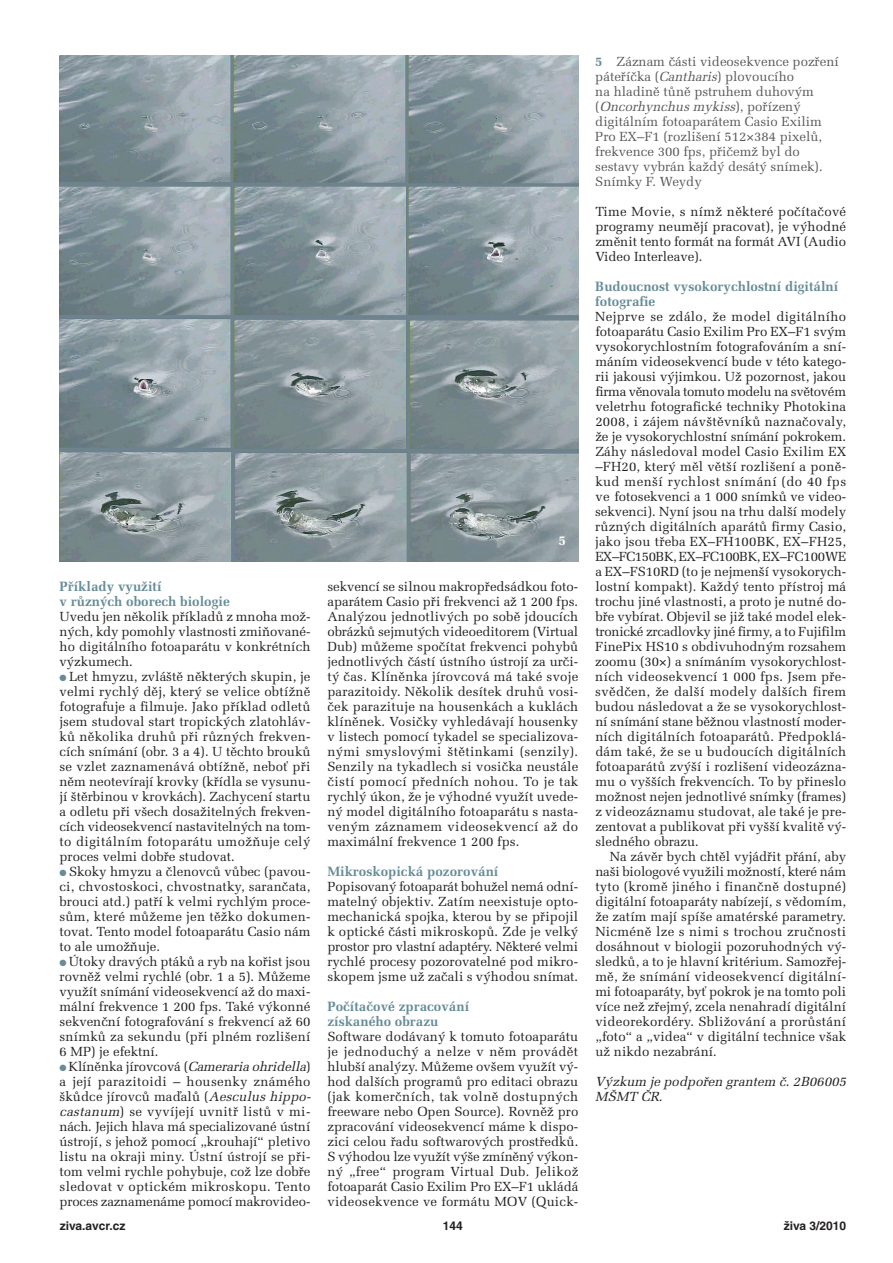
<style>
.page{position:relative;width:893px;height:1263px;background:#fff}
.page>*{position:absolute;margin:0;border:0;box-sizing:border-box;transform-origin:0 0}
.t1{font:700 13.5px/15px "Melior CE";color:#668c98}
.t2{font:700 13.5px "Melior CE";color:#fff}
.t3{font:13.2px/15px "Melior CE";letter-spacing:.005em;color:#231f20;text-align:justify}
.t4{font:13.2px/15px "Melior CE";color:#57585a}
.t5{font:italic 13.2px/15px "Melior CE";color:#231f20}
.t6{font:700 12px "Helvetica CE";color:#231f20}
.s1{color:#668c98}
.s2{font-style:italic}
.s3{font-weight:700;color:#668c98}
</style>
<div class="page">
<img style="left:60px;top:55px;width:518px;height:506px">
<p class="t1" style="left:60px;top:581px;width:172px">Příklady využití<br>v různých oborech biologie</p>
<p class="t3" style="left:60px;top:611px;width:252px">Uvedu jen několik příkladů z mnoha mož&shy;ných, kdy pomohly vlastnosti zmiňované&shy;ho digitálního fotoaparátu v konkrétních výzkumech.</p>
<p class="t3" style="left:60px;top:671px;width:252px"><span class="s1">●</span> Let hmyzu, zvláště některých skupin, je velmi rychlý děj, který se velice obtížně fotografuje a filmuje. Jako příklad odletů jsem studoval start tropických zlatohláv&shy;ků několika druhů při různých frekven&shy;cích snímání (obr. 3 a 4). U těchto brouků se vzlet zaznamenává obtížně, neboť při něm neotevírají krovky (křídla se vysunu&shy;jí štěrbinou v krovkách). Zachycení startu a odletu při všech dosažitelných frekven&shy;cích videosekvencí nastavitelných na tom&shy;to digitálním fotoparátu umožňuje celý proces velmi dobře studovat.</p>
<p class="t3" style="left:60px;top:866px;width:252px"><span class="s1">●</span> Skoky hmyzu a členovců vůbec (pavou&shy;ci, chvostoskoci, chvostnatky, sarančata, brouci atd.) patří k velmi rychlým proce&shy;sům, které můžeme jen těžko dokumen&shy;tovat. Tento model fotoaparátu Casio nám to ale umožňuje.</p>
<p class="t3" style="left:60px;top:956px;width:252px"><span class="s1">●</span> Útoky dravých ptáků a ryb na kořist jsou rovněž velmi rychlé (obr. 1 a 5). Můžeme využít snímání videosekvencí až do maxi&shy;mální frekvence 1 200 fps. Také výkonné sekvenční fotografování s frekvencí až 60 snímků za sekundu (při plném rozlišení 6 MP) je efektní.</p>
<p class="t3" style="left:60px;top:1061px;width:255px;text-align:left"><span class="s1">●</span> Klíněnka jírovcová (<span class="s2">Camerariaohridella</span>) a její parazitoidi – housenky známého škůdce jírovců maďalů (<span class="s2">Aesculushippo&shy;castanum</span>) se vyvíjejí uvnitř listů v mi&shy;nách. Jejich hlava má specializované ústní ústrojí, s jehož pomocí „krouhají“ pletivo listu na okraji miny. Ústní ústrojí se při&shy;tom velmi rychle pohybuje, což lze dobře sledovat v optickém mikroskopu. Tento proces zaznamenáme pomocí makrovideo-</p>
<p class="t2" style="left:559px;top:536px;width:9px">5</p>
<p class="t3" style="left:327px;top:581px;width:252px">sekvencí se silnou makropředsádkou foto&shy;aparátem Casio při frekvenci až 1 200 fps.<br>Analýzou jednotlivých po sobě jdoucích obrázků sejmutých videoeditorem (Virtual Dub) můžeme spočítat frekvenci pohybů jednotlivých částí ústního ústrojí za urči&shy;tý čas. Klíněnka jírovcová má také svoje parazitoidy. Několik desítek druhů vosi&shy;ček parazituje na housenkách a kuklách klíněnek. Vosičky vyhledávají housenky v listech pomocí tykadel se specializova&shy;nými smyslovými štětinkami (senzily).<br>Senzily na tykadlech si vosička neustále čistí pomocí předních nohou. To je tak rychlý úkon, že je výhodné využít uvede&shy;ný model digitálního fotoaparátu s nasta&shy;veným záznamem videosekvencí až do maximální frekvence 1 200 fps.</p>
<p class="t1" style="left:327px;top:866px;width:173px">Mikroskopická pozorování</p>
<p class="t3" style="left:327px;top:881px;width:252px">Popisovaný fotoaparát bohužel nemá odní&shy;matelný objektiv. Zatím neexistuje opto&shy;mechanická spojka, kterou by se připojil k optické části mikroskopů. Zde je velký prostor pro vlastní adaptéry. Některé velmi rychlé procesy pozorovatelné pod mikro&shy;skopem jsme už začali s výhodou snímat.</p>
<p class="t1" style="left:327px;top:1001px;width:143px">Počítačové zpracování získaného obrazu</p>
<p class="t3" style="left:327px;top:1031px;width:252px">Software dodávaný k tomuto fotoaparátu je jednoduchý a nelze v něm provádět hlubší analýzy. Můžeme ovšem využít vý&shy;hod dalších programů pro editaci obrazu (jak komerčních, tak volně dostupných freeware nebo Open Source). Rovněž pro zpracování videosekvencí máme k dispo&shy;zici celou řadu softwarových prostředků.<br>S výhodou lze využít výše zmíněný výkon&shy;ný „free“ program Virtual Dub. Jelikož fotoaparát Casio Exilim Pro EX–F1 ukládá videosekvence ve formátu MOV (Quick-</p>
<p class="t4" style="left:595px;top:56px;width:245px"><span class="s3">5</span> Záznam části videosekvence pozření páteříčka (<span class="s2">Cantharis</span>) plovoucího<br>na hladině tůně pstruhem duhovým<br>( <span class="s2">Oncorhynchus mykiss</span>) , p o ř í z e n ý digitálním fotoaparátem Casio Exilim Pro EX–F1 (rozlišení 512 384 pixelů, frekvence 300 fps, přičemž byl do sestavy vybrán každý desátý snímek).<br>Snímky F. Weydy</p>
<p class="t3" style="left:595px;top:206px;width:252px">Time Movie, s nímž některé počítačové programy neumějí pracovat), je výhodné změnit tento formát na formát AVI (Audio Video Interleave).</p>
<p class="t1" style="left:595px;top:281px;width:244px">Budoucnost vysokorychlostní digitální fotografie</p>
<p class="t3" style="left:595px;top:311px;width:252px">Nejprve se zdálo, že model digitálního fotoaparátu Casio Exilim Pro EX–F1 svým vysokorychlostním fotografováním a sní&shy;máním videosekvencí bude v této katego&shy;rii jakousi výjimkou. Už pozornost, jakou firma věnovala tomuto modelu na světovém veletrhu fotografické techniky Photokina 2008, i zájem návštěvníků naznačovaly, že je vysokorychlostní snímání pokrokem.<br>Záhy následoval model Casio Exilim EX –FH20, který měl větší rozlišení a poně&shy;kud menší rychlost snímání (do 40 fps ve fotosekvenci a 1 000 snímků ve video&shy;sekvenci). Nyní jsou na trhu další modely různých digitálních aparátů firmy Casio, jako jsou třeba EX–FH100BK, EX–FH25, EX–FC150BK, EX–FC100BK, EX–FC100WE a EX–FS10RD (to je nejmenší vysokorych&shy;lostní kompakt). Každý tento přístroj má trochu jiné vlastnosti, a proto je nutné do&shy;bře vybírat. Objevil se již také model elek&shy;tronické zrcadlovky jiné firmy, a to Fujifilm FinePix HS10 s obdivuhodným rozsahem zoomu (30 ) a snímáním vysokorychlost&shy;ních videosekvencí 1 000 fps. Jsem pře&shy;svědčen, že další modely dalších firem budou následovat a že se vysokorychlost&shy;ní snímání stane běžnou vlastností moder&shy;ních digitálních fotoaparátů. Předpoklá&shy;dám také, že se u budoucích digitálních fotoaparátů zvýší i rozlišení videozázna&shy;mu o vyšších frekvencích. To by přineslo možnost nejen jednotlivé snímky (frames) z videozáznamu studovat, ale také je pre&shy;zentovat a publikovat při vyšší kvalitě vý&shy;sledného obrazu.</p>
<p class="t3" style="left:595px;top:851px;width:252px;text-indent:14px">Na závěr bych chtěl vyjádřit přání, aby naši biologové využili možností, které nám tyto (kromě jiného i finančně dostupné) digitální fotoaparáty nabízejí, s vědomím, že zatím mají spíše amatérské parametry.<br>Nicméně lze s nimi s trochou zručnosti dosáhnout v biologii pozoruhodných vý&shy;sledků, a to je hlavní kritérium. Samozřej&shy;mě, že snímání videosekvencí digitální&shy;mi fotoaparáty, byť pokrok je na tomto poli více než zřejmý, zcela nenahradí digitální videorekordéry. Sbližování a prorůstání „foto“ a „videa“ v digitální technice však už nikdo nezabrání.</p>
<p class="t5" style="left:595px;top:1076px;width:255px">Výzkum je podpořen grantem č. 2B06005<br>MŠMT ČR.</p>
<p class="t6" style="left:60px;top:1221px;width:67px">ziva.avcr.cz</p>
<p class="t6" style="left:443px;top:1221px;width:22px">144</p>
<p class="t6" style="left:784px;top:1221px;width:64px">živa 3/2010</p>
</div>
